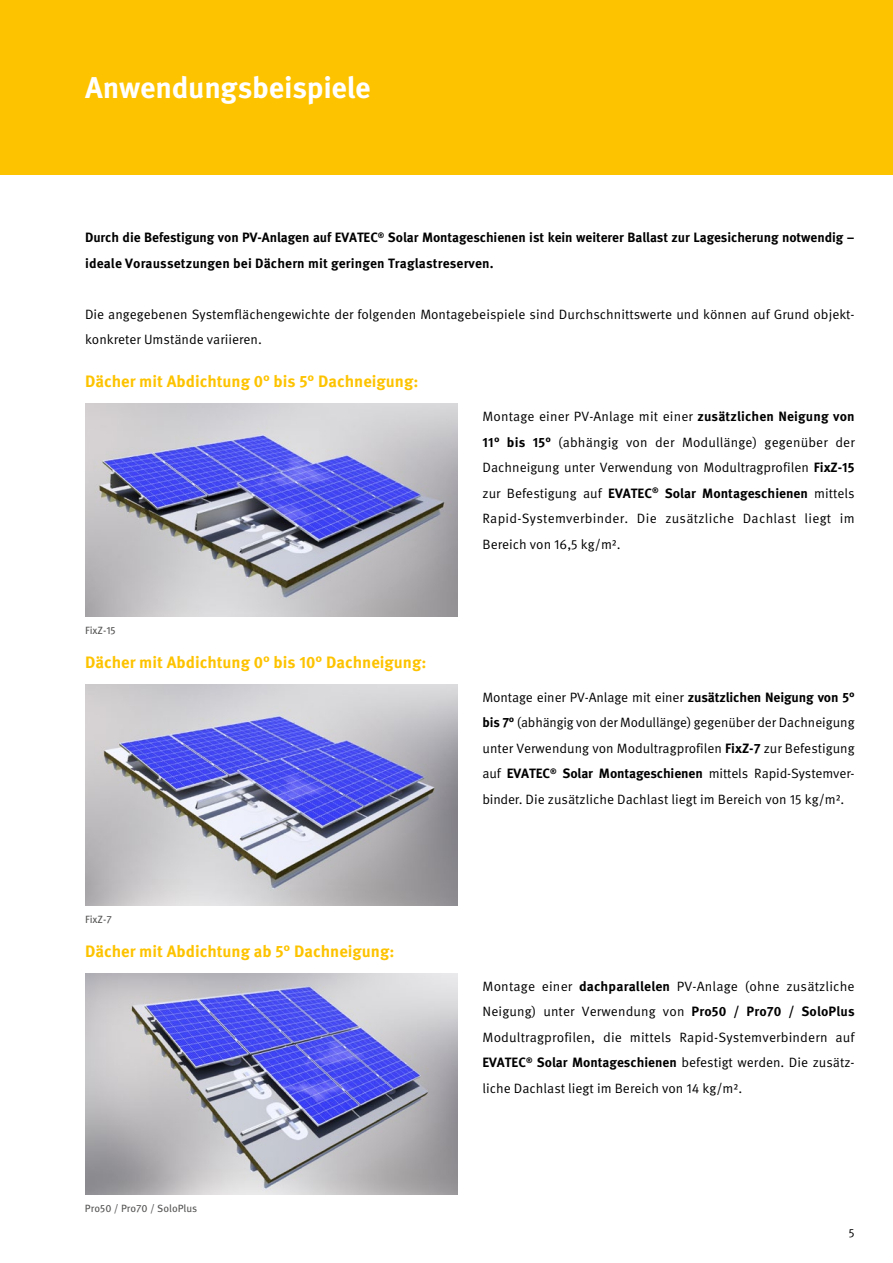
<style>
.page{position:relative;width:893px;height:1263px;background:#fff}
.page>*{position:absolute;margin:0;border:0;box-sizing:border-box;transform-origin:0 0}
.t1{font:700 30px "Meta Pro";letter-spacing:-.01em;color:#fff}
.t2{font:700 16.5px "Meta Pro";color:#fdc300}
.t3{font:13.5px/25.5px "Meta Pro";color:#000;text-align:justify}
.t4{font:700 13.5px/25.5px "Meta Pro";letter-spacing:-.005em;color:#000}
.t5{font:12px "Meta Pro";color:#000}
.t6{font:10.5px "Meta Pro";color:#565655}
.s1{font-weight:700}
</style>
<div class="page">
<div style="left:0;top:0;width:893px;height:174px;background:#fdc300"></div>
<img style="left:85px;top:974px;width:372px;height:221px">
<img style="left:85px;top:404px;width:372px;height:213px">
<img style="left:85px;top:685px;width:372px;height:221px">
<h1 class="t1" style="left:85px;top:68px;width:287px">Anwendungsbeispiele</h1>
<p class="t4" style="left:85px;top:225px;width:771px">Durch die Befestigung von PV-Anlagen auf EVATEC<sup>®</sup> Solar Montageschienen ist kein weiterer Ballast zur Lagesicherung notwendig – ideale Voraussetzungen bei Dächern mit geringen Traglastreserven.</p>
<p class="t3" style="left:85px;top:302px;width:771px">Die angegebenen Systemflächengewichte der folgenden Montagebeispiele sind Durchschnittswerte und können auf Grund objekt&shy;konkreter Umstände variieren.</p>
<p class="t2" style="left:85px;top:371px;width:335px">Dächer mit Abdichtung 0° bis 5° Dachneigung:</p>
<p class="t6" style="left:85px;top:623px;width:32px">FixZ-15</p>
<p class="t2" style="left:85px;top:651px;width:343px">Dächer mit Abdichtung 0° bis 10° Dachneigung:</p>
<p class="t6" style="left:85px;top:912px;width:28px">FixZ-7</p>
<p class="t2" style="left:85px;top:941px;width:311px">Dächer mit Abdichtung ab 5° Dachneigung:</p>
<p class="t6" style="left:85px;top:1202px;width:114px">Pro50 / Pro70 / SoloPlus</p>
<p class="t3" style="left:482px;top:404px;width:374px">Montage einer PV-Anlage mit einer <span class="s1">zusätzlichen Neigung von 11° bis 15°</span> (abhängig von der Modullänge) gegenüber der Dachneigung unter Verwendung von Modultragprofilen <span class="s1">FixZ-15 </span>zur Befestigung auf <span class="s1">EVATEC</span><sup>®</sup> <span class="s1">Solar Montageschienen</span> mittels Rapid-Systemverbinder. Die zusätzliche Dachlast liegt im Bereich von 16,5 kg/m².</p>
<p class="t3" style="left:482px;top:685px;width:374px">Montage einer PV-Anlage mit einer <span class="s1">zusätzlichen Neigung von 5° bis 7°</span> (abhängig von der Modullänge) gegenüber der Dachneigung unter Verwendung von Modultragprofilen <span class="s1">FixZ-7</span> zur Befestigung auf <span class="s1">EVATEC</span><sup>®</sup> <span class="s1">Solar Montageschienen</span> mittels Rapid-Systemver&shy;binder. Die zusätzliche Dachlast liegt im Bereich von 15 kg/m².</p>
<p class="t3" style="left:482px;top:974px;width:374px">Montage einer <span class="s1">dachparallelen</span> PV-Anlage (ohne zusätzliche Neigung) unter Verwendung von <span class="s1">Pro50 / Pro70 / SoloPlus </span>Modultragprofilen, die mittels Rapid-Systemverbindern auf <span class="s1">EVATEC</span><sup>®</sup> <span class="s1">Solar Montageschienen</span> befestigt werden. Die zusätz&shy;liche Dachlast liegt im Bereich von 14 kg/m².</p>
<p class="t5" style="left:849px;top:1226px;width:7px">5</p>
</div>
